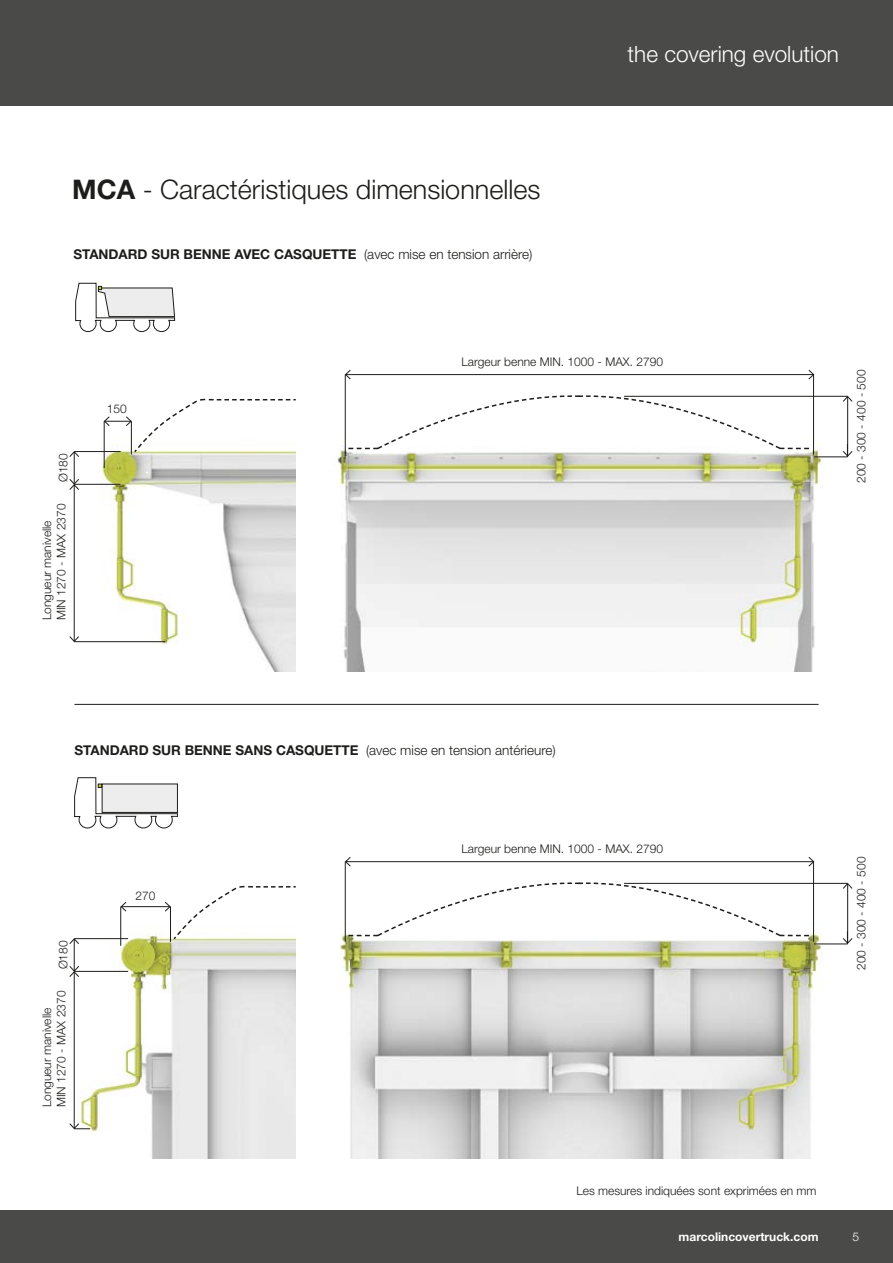
<style>
.page{position:relative;width:893px;height:1263px;background:#fff}
.page>*{position:absolute;margin:0;border:0;box-sizing:border-box;transform-origin:0 0}
.t1{font:300 27px "Helvetica Neue LT Std";color:#1d1d1b}
.t2{font:300 22.5px "Helvetica Neue LT Std";color:#fff}
.t3{font:700 13.5px "Helvetica Neue LT Std";color:#1d1d1b}
.t4{font:300 12px/14.4px "Helvetica Neue LT Std";color:#1d1d1b}
.t5{font:700 12px "Helvetica Neue LT Std";color:#fff}
.t6{font:300 12px "Helvetica Neue LT Std";color:#fff}
.s1{font-weight:700}
.s2{font-weight:300}
</style>
<div class="page">
<div style="left:0;top:0;width:893px;height:105px;background:#4a4a49"></div>
<div style="left:0;top:1210px;width:893px;height:53px;background:#4a4a49"></div>
<img style="left:338px;top:421px;width:494px;height:251px">
<img style="left:340px;top:908px;width:492px;height:251px">
<img style="left:73px;top:438px;width:223px;height:234px">
<img style="left:78px;top:925px;width:218px;height:234px">
<hr style="left:346px;top:374px;width:468px;height:1px;background:#1d1d1b">
<svg style="left:345px;top:370px;width:6px;height:10px"></svg>
<svg style="left:808px;top:370px;width:6px;height:10px"></svg>
<hr style="left:346px;top:861px;width:468px;height:1px;background:#1d1d1b">
<svg style="left:345px;top:857px;width:6px;height:10px"></svg>
<svg style="left:808px;top:857px;width:6px;height:10px"></svg>
<hr style="left:104px;top:421px;width:1px;height:47px;background:#1d1d1b">
<hr style="left:131px;top:421px;width:1px;height:34px;background:#1d1d1b">
<hr style="left:74px;top:452px;width:1px;height:32px;background:#1d1d1b">
<svg style="left:69px;top:451px;width:10px;height:6px"></svg>
<hr style="left:74px;top:939px;width:1px;height:32px;background:#1d1d1b">
<svg style="left:69px;top:938px;width:10px;height:6px"></svg>
<hr style="left:74px;top:484px;width:47px;height:1px;background:#1d1d1b">
<hr style="left:74px;top:971px;width:54px;height:1px;background:#1d1d1b">
<hr style="left:74px;top:451px;width:47px;height:1px;background:#1d1d1b">
<hr style="left:74px;top:938px;width:54px;height:1px;background:#1d1d1b">
<hr style="left:74px;top:485px;width:1px;height:156px;background:#1d1d1b">
<svg style="left:69px;top:636px;width:10px;height:6px"></svg>
<svg style="left:69px;top:479px;width:10px;height:11px"></svg>
<hr style="left:74px;top:972px;width:1px;height:156px;background:#1d1d1b">
<svg style="left:69px;top:966px;width:10px;height:11px"></svg>
<hr style="left:74px;top:641px;width:91px;height:1px;background:#1d1d1b">
<svg style="left:69px;top:1123px;width:21px;height:6px"></svg>
<hr style="left:345px;top:375px;width:1px;height:80px;background:#1d1d1b">
<hr style="left:345px;top:862px;width:1px;height:80px;background:#1d1d1b">
<hr style="left:813px;top:375px;width:1px;height:80px;background:#1d1d1b">
<hr style="left:813px;top:862px;width:1px;height:80px;background:#1d1d1b">
<hr style="left:814px;top:457px;width:33px;height:1px;background:#1d1d1b">
<hr style="left:814px;top:944px;width:33px;height:1px;background:#1d1d1b">
<hr style="left:847px;top:397px;width:1px;height:59px;background:#1d1d1b">
<svg style="left:843px;top:444px;width:10px;height:13px"></svg>
<svg style="left:843px;top:396px;width:10px;height:6px"></svg>
<hr style="left:847px;top:884px;width:1px;height:59px;background:#1d1d1b">
<svg style="left:843px;top:931px;width:10px;height:13px"></svg>
<svg style="left:843px;top:883px;width:10px;height:6px"></svg>
<hr style="left:624px;top:396px;width:224px;height:1px;background:#1d1d1b">
<hr style="left:624px;top:883px;width:224px;height:1px;background:#1d1d1b">
<svg style="left:348px;top:395px;width:461px;height:55px"></svg>
<svg style="left:348px;top:882px;width:461px;height:55px"></svg>
<svg style="left:104px;top:398px;width:192px;height:56px"></svg>
<hr style="left:74px;top:704px;width:745px;height:1px;background:#1d1d1b">
<svg style="left:75px;top:283px;width:100px;height:49px"></svg>
<svg style="left:74px;top:777px;width:104px;height:51px"></svg>
<hr style="left:121px;top:906px;width:49px;height:1px;background:#1d1d1b">
<svg style="left:121px;top:902px;width:6px;height:10px"></svg>
<svg style="left:165px;top:885px;width:131px;height:56px"></svg>
<hr style="left:120px;top:907px;width:1px;height:39px;background:#1d1d1b">
<hr style="left:170px;top:907px;width:1px;height:35px;background:#1d1d1b">
<h2 class="t2" style="left:628px;top:40px;width:213px">the covering evolution</h2>
<h1 class="t1" style="left:72px;top:173px;width:470px"><span class="s1">MCA</span> - Caractéristiques dimensionnelles</h1>
<p class="t3" style="left:73px;top:246px;width:461px">STANDARD SUR BENNE AVEC CASQUETTE <span class="s2">(avec mise en tension arrière)</span></p>
<p class="t4" style="left:56px;top:482px;width:30px;rotate:-90deg">Ø180</p>
<p class="t4" style="left:39px;top:620px;width:118px;rotate:-90deg">Longueur manivelle<br>MIN 1270 - MAX 2370</p>
<p class="t4" style="left:107px;top:401px;width:22px">150</p>
<p class="t4" style="left:461px;top:354px;width:203px">Largeur benne MIN. 1000 - MAX. 2790</p>
<p class="t4" style="left:854px;top:483px;width:115px;rotate:-90deg">200 - 300 - 400 - 500</p>
<p class="t3" style="left:74px;top:741px;width:483px">STANDARD SUR BENNE SANS CASQUETTE <span class="s2">(avec mise en tension antérieure)</span></p>
<p class="t4" style="left:56px;top:969px;width:30px;rotate:-90deg">Ø180</p>
<p class="t4" style="left:39px;top:1107px;width:118px;rotate:-90deg">Longueur manivelle<br>MIN 1270 - MAX 2370</p>
<p class="t4" style="left:136px;top:888px;width:22px">270</p>
<p class="t4" style="left:461px;top:841px;width:203px">Largeur benne MIN. 1000 - MAX. 2790</p>
<p class="t4" style="left:576px;top:1183px;width:242px">Les mesures indiquées sont exprimées en mm</p>
<p class="t4" style="left:854px;top:970px;width:115px;rotate:-90deg">200 - 300 - 400 - 500</p>
<p class="t5" style="left:679px;top:1229px;width:141px">marcolincovertruck.com</p>
<p class="t6" style="left:852px;top:1229px;width:8px">5</p>
</div>
